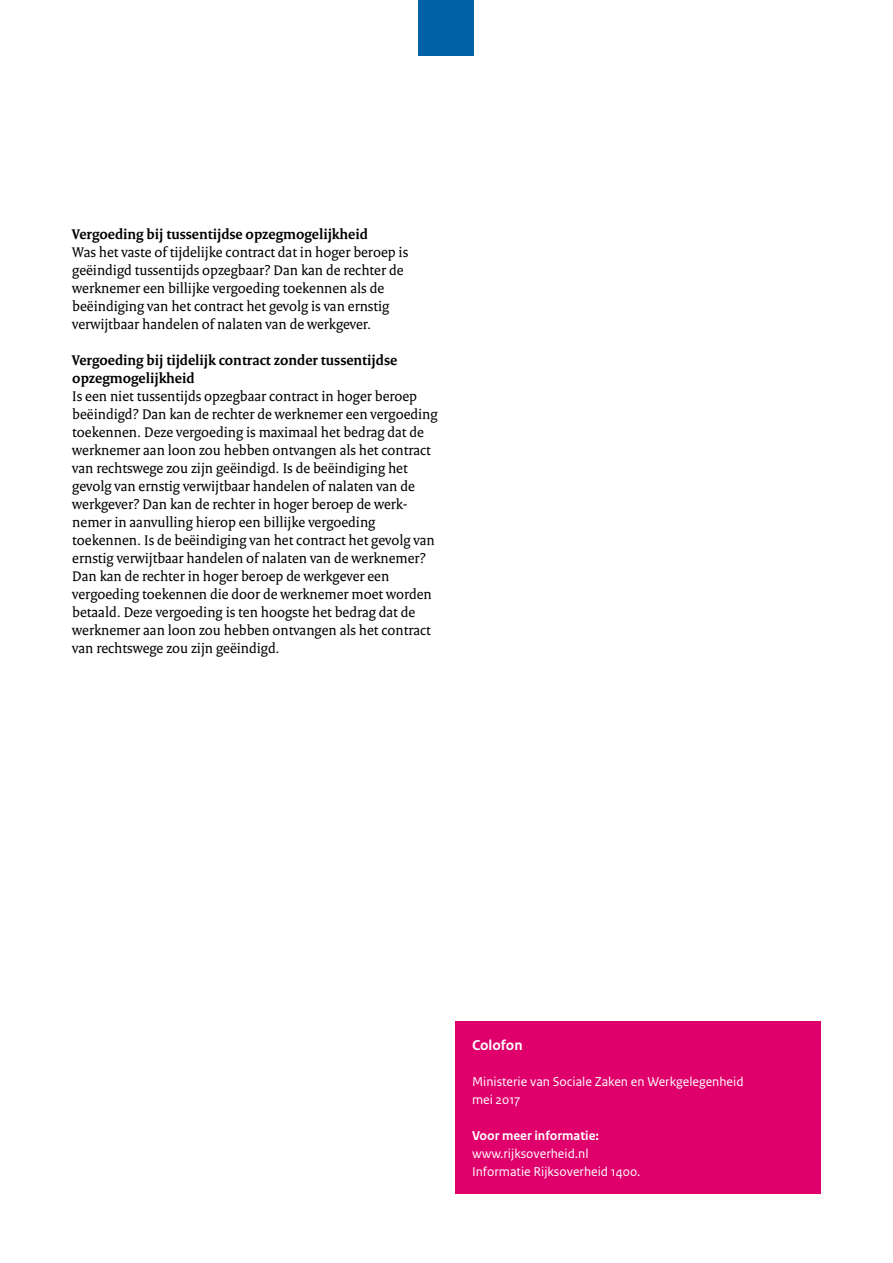
<style>
.page{position:relative;width:893px;height:1263px;background:#fff}
.page>*{position:absolute;margin:0;border:0;box-sizing:border-box;transform-origin:0 0}
._10_RO_Broodtekst{font:15px/18px "Rijksoverheid Serif";color:#000}
._05_RO_Alineakop{font:700 15px/18px "Rijksoverheid Serif";color:#000}
._20_RO_Kader_Subkop{font:700 15px "Rijksoverheid Sans Text";color:#fff}
._21_RO_Kader_Broodte{font:13.5px "Rijksoverheid Sans Text";color:#fff}
._21_RO_Kader_Broodte-2{font:700 13.5px "Rijksoverheid Sans Text";color:#fff}
</style>
<div class="page">
<div style="left:455px;top:1021px;width:366px;height:172px;background:#df006b"></div>
<div style="left:419px;top:0;width:55px;height:55px;background:#0061a7"></div>
<p class="_05_RO_Alineakop" style="left:72px;top:225px;width:297px">Vergoeding bij tussentijdse opzegmogelijkheid</p>
<p class="_10_RO_Broodtekst" style="left:72px;top:243px;width:337px">Was het vaste of tijdelijke contract dat in hoger beroep is geëindigd tussentijds opzegbaar? Dan kan de rechter de werknemer een billijke vergoeding toekennen als de beëindiging van het contract het gevolg is van ernstig verwijtbaar handelen of nalaten van de werkgever.</p>
<p class="_05_RO_Alineakop" style="left:72px;top:351px;width:326px">Vergoeding bij tijdelijk contract zonder tussentijdse opzegmogelijkheid</p>
<p class="_10_RO_Broodtekst" style="left:72px;top:387px;width:367px">Is een niet tussentijds opzegbaar contract in hoger beroep beëindigd? Dan kan de rechter de werknemer een vergoeding toekennen. Deze vergoeding is maximaal het bedrag dat de werknemer aan loon zou hebben ontvangen als het contract van rechtswege zou zijn geëindigd. Is de beëindiging het gevolg van ernstig verwijtbaar handelen of nalaten van de werkgever? Dan kan de rechter in hoger beroep de werk&shy;nemer in aanvulling hierop een billijke vergoeding toekennen. Is de beëindiging van het contract het gevolg van ernstig verwijtbaar handelen of nalaten van de werknemer?<br>Dan kan de rechter in hoger beroep de werkgever een vergoeding toekennen die door de werknemer moet worden betaald. Deze vergoeding is ten hoogste het bedrag dat de werknemer aan loon zou hebben ontvangen als het contract van rechtswege zou zijn geëindigd.</p>
<p class="_20_RO_Kader_Subkop" style="left:472px;top:1037px;width:52px">Colofon</p>
<p class="_21_RO_Kader_Broodte" style="left:472px;top:1074px;width:273px">Ministerie van Sociale Zaken en Werkgelegenheid</p>
<p class="_21_RO_Kader_Broodte" style="left:472px;top:1092px;width:50px">mei 2017</p>
<p class="_21_RO_Kader_Broodte-2" style="left:472px;top:1128px;width:128px">Voor meer informatie:</p>
<p class="_21_RO_Kader_Broodte" style="left:472px;top:1146px;width:118px">www.rijksoverheid.nl</p>
<p class="_21_RO_Kader_Broodte" style="left:472px;top:1164px;width:170px">Informatie Rijksoverheid 1400.</p>
</div>
